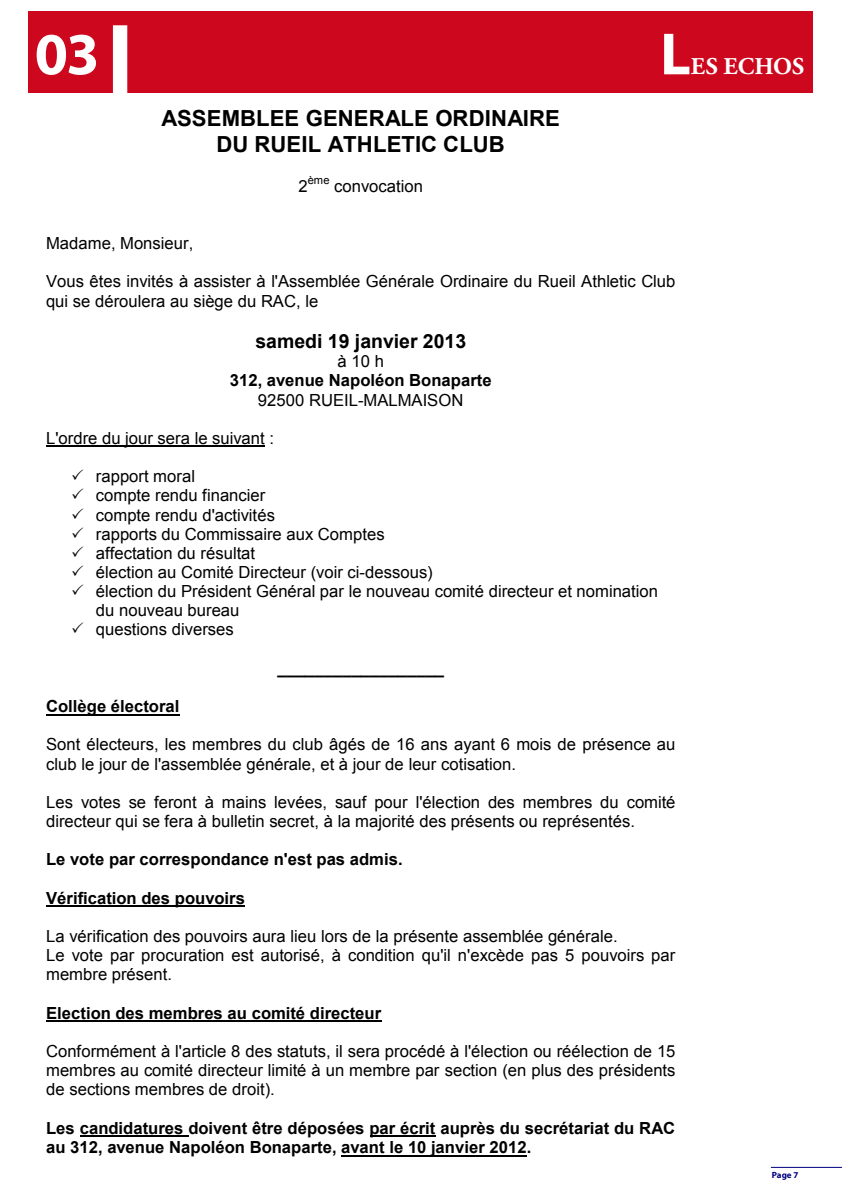
<style>
.page{position:relative;width:842px;height:1191px;background:#fff}
.page>*{position:absolute;margin:0;border:0;box-sizing:border-box;transform-origin:0 0}
.t1{font:700 60px "Myriad Pro";color:#fff}
.t2{font:700 24px "Adobe Garamond Pro";color:#fff}
.t3{font:700 22.2px/25.7px "Arial";color:#000;text-align:center}
.t4{font:700 19.5px "Arial";color:#000}
.t5{font:16.7px/19.2px "Arial";color:#000}
.t6{font:700 16.7px/19.2px "Arial";color:#000}
.t7{font:11.2px "Arial";color:#000}
.t8{font:700 9px "Myriad Pro";color:#000080}
</style>
<div class="page">
<hr style="left:771px;top:1166px;width:71px;height:1px;background:#000080">
<div style="left:28px;top:12px;width:784px;height:81px;background:#cd071e"></div>
<div style="left:113px;top:25px;width:14px;height:68px;border:8px solid #fff"></div>
<hr style="left:46px;top:446px;width:219px;height:1px;background:#000">
<hr style="left:46px;top:714px;width:133px;height:1px;background:#000">
<hr style="left:46px;top:905px;width:199px;height:2px;background:#000">
<hr style="left:46px;top:1020px;width:335px;height:2px;background:#000">
<hr style="left:80px;top:1135px;width:108px;height:2px;background:#000">
<hr style="left:370px;top:1135px;width:66px;height:2px;background:#000">
<hr style="left:341px;top:1154px;width:186px;height:2px;background:#000">
<h1 class="t1" style="left:35px;top:15px;width:95px">03 |</h1>
<h1 class="t1" style="left:660px;top:15px;width:32px">L</h1>
<h2 class="t2" style="left:691px;top:53px;width:115px">ES ECHOS</h2>
<h3 class="t3" style="left:161px;top:106px;width:400px">ASSEMBLEE GENERALE ORDINAIRE<br>DU RUEIL ATHLETIC CLUB</h3>
<p class="t5" style="left:299px;top:176px;width:11px">2</p>
<p class="t7" style="left:308px;top:173px;width:23px">ème</p>
<p class="t5" style="left:334px;top:176px;width:90px">convocation</p>
<p class="t5" style="left:46px;top:234px;width:149px">Madame, Monsieur,</p>
<p class="t5" style="left:46px;top:272px;width:631px">Vous êtes invités à assister à l'Assemblée Générale Ordinaire du Rueil Athletic Club qui se déroulera au siège du RAC, le</p>
<p class="t4" style="left:255px;top:328px;width:212px">samedi 19 janvier 2013</p>
<p class="t5" style="left:338px;top:352px;width:48px">à 10 h</p>
<p class="t6" style="left:230px;top:371px;width:263px">312, avenue Napoléon Bonaparte</p>
<p class="t5" style="left:258px;top:390px;width:207px">92500 RUEIL-MALMAISON</p>
<p class="t5" style="left:46px;top:428px;width:230px">L'ordre du jour sera le suivant :</p>
<p class="t5" style="left:96px;top:467px;width:564px">rapport moral<br>compte rendu financier<br>compte rendu d'activités<br>rapports du Commissaire aux Comptes<br>affectation du résultat<br>élection au Comité Directeur (voir ci-dessous)<br>élection du Président Général par le nouveau comité directeur et nomination du nouveau bureau<br>questions diverses</p>
<p class="t6" style="left:277px;top:659px;width:168px">__________________</p>
<p class="t6" style="left:46px;top:697px;width:135px">Collège électoral</p>
<p class="t5" style="left:46px;top:735px;width:631px">Sont électeurs, les membres du club âgés de 16 ans ayant 6 mois de présence au club le jour de l'assemblée générale, et à jour de leur cotisation.</p>
<p class="t5" style="left:46px;top:792px;width:631px">Les votes se feront à mains levées, sauf pour l'élection des membres du comité directeur qui se fera à bulletin secret, à la majorité des présents ou représentés.</p>
<p class="t6" style="left:46px;top:850px;width:358px">Le vote par correspondance n'est pas admis.</p>
<p class="t6" style="left:46px;top:888px;width:200px">Vérification des pouvoirs</p>
<p class="t5" style="left:46px;top:926px;width:631px">La vérification des pouvoirs aura lieu lors de la présente assemblée générale.<br>Le vote par procuration est autorisé, à condition qu'il n'excède pas 5 pouvoirs par membre présent.</p>
<p class="t6" style="left:46px;top:1003px;width:337px">Election des membres au comité directeur</p>
<p class="t5" style="left:46px;top:1041px;width:631px;text-align:justify">Conformément à l'article 8 des statuts, il sera procédé à l'élection ou réélection de 15 membres au comité directeur limité à un membre par section (en plus des présidents de sections membres de droit).</p>
<p class="t6" style="left:46px;top:1118px;width:631px">Les candidatures doivent être déposées par écrit auprès du secrétariat du RAC au 312, avenue Napoléon Bonaparte, avant le 10 janvier 2012.</p>
<p class="t8" style="left:772px;top:1168px;width:28px">page 7</p>
</div>
